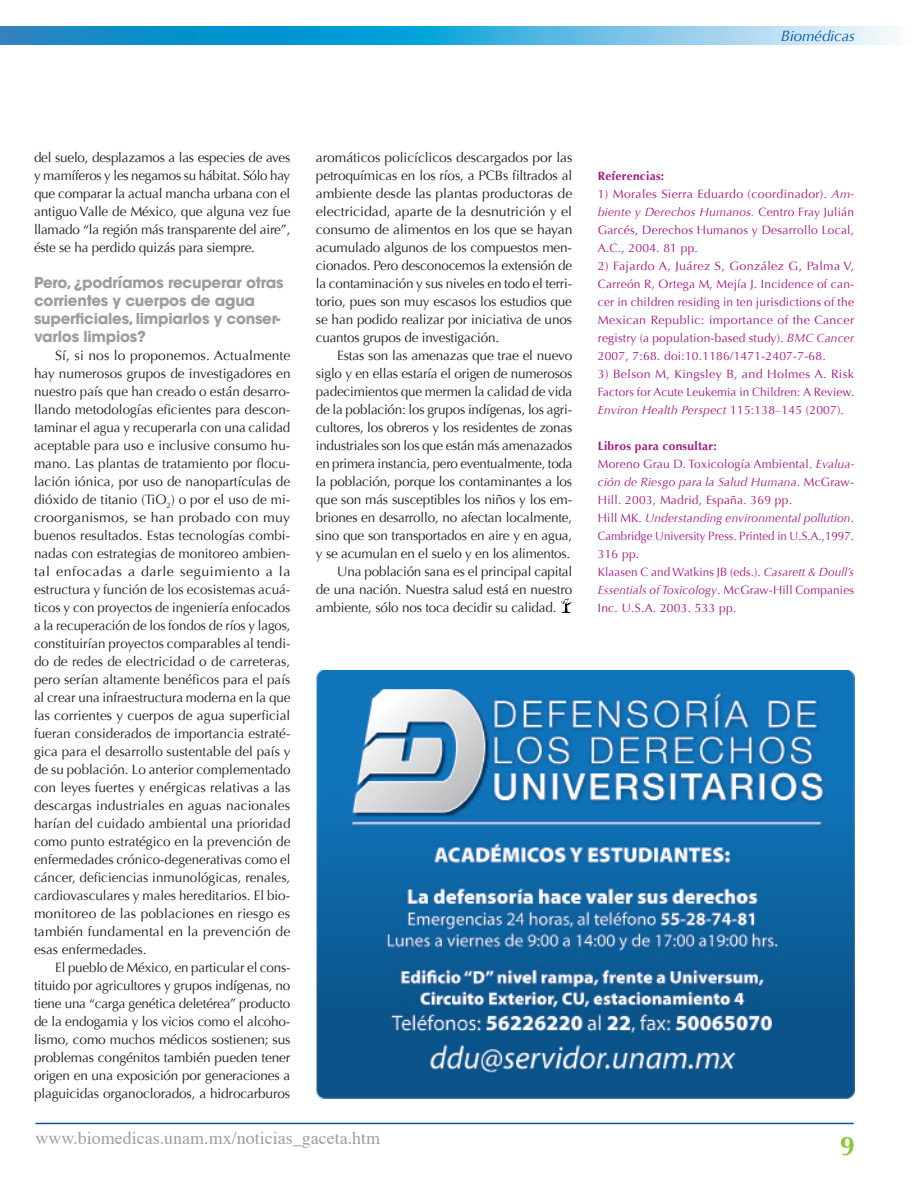
<style>
.page{position:relative;width:918px;height:1188px;background:#fff}
.page>*{position:absolute;margin:0;border:0;box-sizing:border-box;transform-origin:0 0}
.t1{font:700 27px "Optima";color:#8bc63e}
.t2{font:18px "Times";color:#9b9da0}
.t3{font:700 15px/18px "ITC Avant Garde Std";letter-spacing:-.015em;color:#9b9da0}
.t4{font:italic 15px "Optima";color:#0154a6}
.t5{font:13.5px/18px "Optima";letter-spacing:-.015em;color:#231f20;text-align:justify}
.t6{font:12px/18px "Optima";letter-spacing:.02em;color:#a31984;text-align:justify}
.t7{font:12px/18px "Optima";letter-spacing:.02em;color:#a31984;text-align:justify;scale:1.04 1}
.t8{font:700 12px "Optima";letter-spacing:.02em;color:#a31984}
.s1{font-style:italic}
.s2{font-weight:700}
</style>
<div class="page">
<svg style="left:0;top:26px;width:897px;height:19px;background:#4cb0dc"></svg>
<hr style="left:36px;top:1123px;width:818px;height:1px;background:#0154a6">
<svg style="left:561px;top:598px;width:12px;height:15px"></svg>
<img style="left:316px;top:670px;width:538px;height:428px">
<p class="t4" style="left:781px;top:28px;width:76px">Biomédicas</p>
<p class="t5" style="left:34px;top:149px;width:258px">del suelo, desplazamos a las especies de aves y mamíferos y les negamos su hábitat. Sólo hay que comparar la actual mancha urbana con el antiguo Valle de México, que alguna vez fue llamado “la región más transparente del aire”, éste se ha perdido quizás para siempre.</p>
<p class="t3" style="left:34px;top:273px;width:251px">Pero, ¿podríamos recuperar otras corrientes y cuerpos de agua superficiales, limpiarlos y conser&shy;varlos limpios?</p>
<p class="t5" style="left:34px;top:347px;width:258px;text-indent:21px">Sí, si nos lo proponemos. Actualmente hay numerosos grupos de investigadores en nuestro país que han creado o están desarro&shy;llando metodologías eficientes para descon&shy;taminar el agua y recuperarla con una calidad aceptable para uso e inclusive consumo hu&shy;mano. Las plantas de tratamiento por flocu&shy;lación iónica, por uso de nanopartículas de dióxido de titanio (TiO<sub>2</sub>) o por el uso de mi&shy;croorganismos, se han probado con muy buenos resultados. Estas tecnologías combi&shy;nadas con estrategias de monitoreo ambien&shy;tal enfocadas a darle seguimiento a la estructura y función de los ecosistemas acuá&shy;ticos y con proyectos de ingeniería enfocados a la recuperación de los fondos de ríos y lagos, constituirían proyectos comparables al tendi&shy;do de redes de electricidad o de carreteras, pero serían altamente benéficos para el país al crear una infraestructura moderna en la que las corrientes y cuerpos de agua superficial fueran considerados de importancia estraté&shy;gica para el desarrollo sustentable del país y de su población. Lo anterior complementado con leyes fuertes y enérgicas relativas a las descargas industriales en aguas nacionales harían del cuidado ambiental una prioridad como punto estratégico en la prevención de enfermedades crónico-degenerativas como el cáncer, deficiencias inmunológicas, renales, cardiovasculares y males hereditarios. El bio&shy;monitoreo de las poblaciones en riesgo es también fundamental en la prevención de esas enfermedades.</p>
<p class="t5" style="left:34px;top:959px;width:258px;text-indent:21px">El pueblo de México, en particular el cons&shy;tituido por agricultores y grupos indígenas, no tiene una “carga genética deletérea” producto de la endogamia y los vicios como el alcoho&shy;lismo, como muchos médicos sostienen; sus problemas congénitos también pueden tener origen en una exposición por generaciones a plaguicidas organoclorados, a hidrocarburos</p>
<p class="t5" style="left:316px;top:149px;width:258px">aromáticos policíclicos descargados por las petroquímicas en los ríos, a PCBs filtrados al ambiente desde las plantas productoras de electricidad, aparte de la desnutrición y el consumo de alimentos en los que se hayan acumulado algunos de los compuestos men&shy;cionados. Pero desconocemos la extensión de la contaminación y sus niveles en todo el terri&shy;torio, pues son muy escasos los estudios que se han podido realizar por iniciativa de unos cuantos grupos de investigación.</p>
<p class="t5" style="left:337px;top:347px;width:237px">Estas son las amenazas que trae el nuevo</p>
<p class="t5" style="left:316px;top:365px;width:258px">siglo y en ellas estaría el origen de numerosos</p>
<p class="t5" style="left:316px;top:383px;width:258px">padecimientos que mermen la calidad de vida</p>
<p class="t5" style="left:316px;top:401px;width:258px">de la población: los grupos indígenas, los agri-</p>
<p class="t5" style="left:316px;top:419px;width:258px">cultores, los obreros y los residentes de zonas</p>
<p class="t5" style="left:316px;top:437px;width:258px">industriales son los que están más amenazados</p>
<p class="t5" style="left:316px;top:455px;width:258px">en primera instancia, pero eventualmente, toda</p>
<p class="t5" style="left:316px;top:473px;width:258px">la población, porque los contaminantes a los</p>
<p class="t5" style="left:316px;top:491px;width:258px">que son más susceptibles los niños y los em-</p>
<p class="t5" style="left:316px;top:509px;width:258px">briones en desarrollo, no afectan localmente,</p>
<p class="t5" style="left:316px;top:527px;width:258px">sino que son transportados en aire y en agua,</p>
<p class="t5" style="left:316px;top:545px;width:256px">y se acumulan en el suelo y en los alimentos.</p>
<p class="t5" style="left:337px;top:563px;width:237px">Una población sana es el principal capital</p>
<p class="t5" style="left:316px;top:581px;width:258px">de una nación. Nuestra salud está en nuestro</p>
<p class="t5" style="left:316px;top:599px;width:242px">ambiente, sólo nos toca decidir su calidad.</p>
<h2 class="t2" style="left:36px;top:1121px;width:346px">www.biomedicas.unam.mx/noticias_gaceta.htm</h2>
<p class="t8" style="left:598px;top:169px;width:68px">Referencias:</p>
<p class="t6" style="left:598px;top:185px;width:258px">1) Morales Sierra Eduardo (coordinador). <span class="s1">Am&shy;biente y Derechos Humanos.</span> Centro Fray Julián Garcés, Derechos Humanos y Desarrollo Local, A.C., 2004. 81 pp.</p>
<p class="t7" style="left:598px;top:257px;width:248px">2) Fajardo A, Juárez S, González G, Palma V, Carreón R, Ortega M, Mejía J. Incidence of can&shy;cer in children residing in ten jurisdictions of the Mexican Republic: importance of the Cancer registry (a population-based study). <span class="s1">BMC Cancer </span>2007, 7:68. doi:10.1186/1471-2407-7-68.</p>
<p class="t6" style="left:598px;top:365px;width:258px">3) Belson M, Kingsley B, and Holmes A. Risk Factors for Acute Leukemia in Children: A Review.<br><span class="s1">Environ Health Perspect</span> 115:138–145 (2007).</p>
<p class="t6" style="left:598px;top:437px;width:258px;text-align:left"><span class="s2">Libros para consultar:<br></span>Moreno Grau D. Toxicología Ambiental. <span class="s1">Evalua&shy;ción de Riesgo para la Salud Humana.</span> McGraw-Hill. 2003, Madrid, España. 369 pp.<br>Hill MK. <span class="s1">Understanding environmental pollution</span>.<br>Cambridge University Press. Printed in U.S.A.,1997.<br>316 pp.<br>Klaasen C and Watkins JB (eds.). <span class="s1">Casarett &amp; Doull’s Essentials of Toxicology</span>. McGraw-Hill Companies Inc. U.S.A. 2003. 533 pp.</p>
<h1 class="t1" style="left:840px;top:1130px;width:17px">9</h1>
</div>
